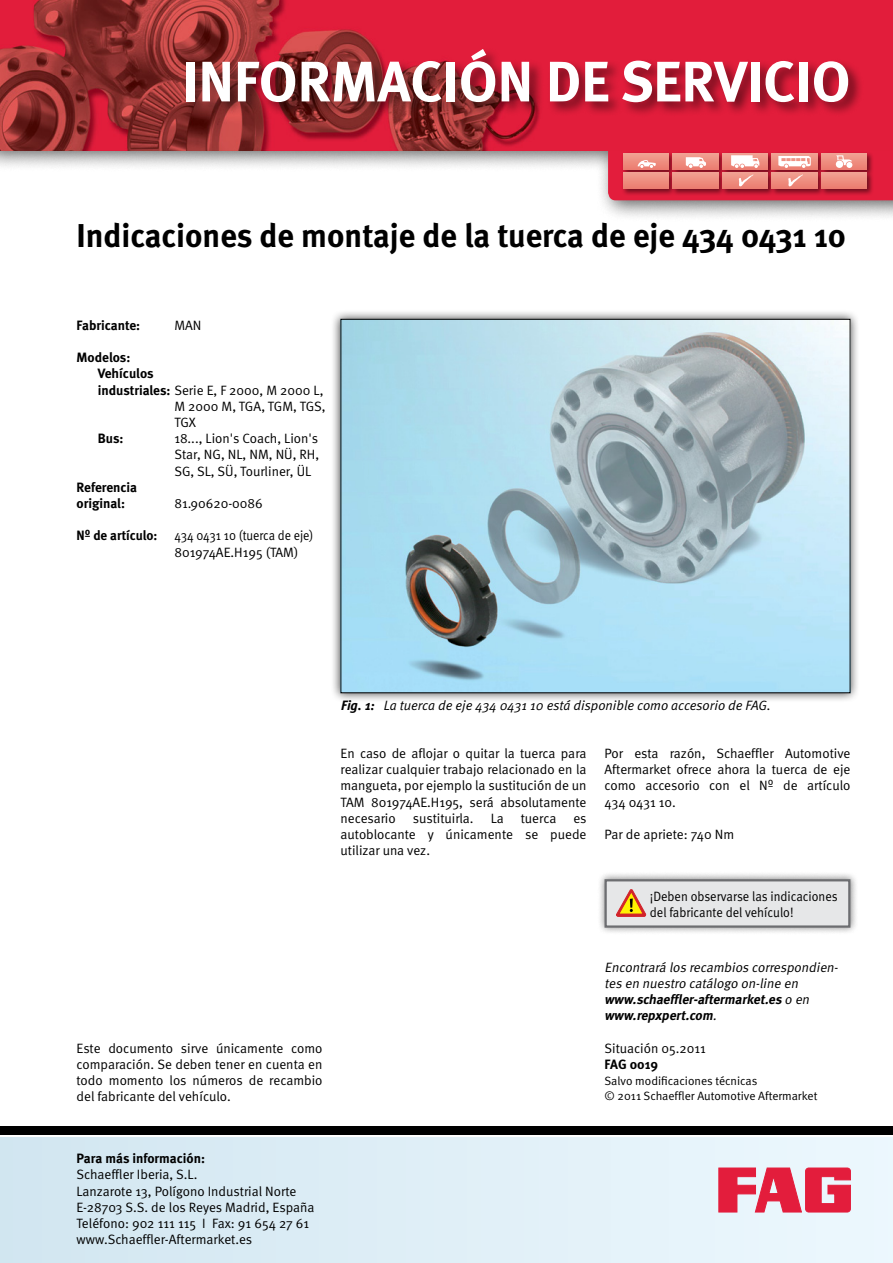
<style>
.page{position:relative;width:893px;height:1263px;background:#fff}
.page>*{position:absolute;margin:0;border:0;box-sizing:border-box;transform-origin:0 0}
.t1{font:700 57px "Meta";color:#fff}
.t2{font:700 33px "Meta";color:#000}
.t3{font:13.5px/16.2px "Meta Normal";color:#000;text-align:justify}
.t4{font:700 13.5px/16.2px "Meta";color:#000}
.t5{font:italic 13.5px/16.2px "Meta Normal";color:#000}
.t6{font:italic 13.5px "Meta Normal";color:#000}
.t7{font:13.5px/16.2px "Meta Normal";color:#000;scale:.93 1}
.t8{font:13.5px/16.2px "Meta Normal";color:#000;scale:.91 1}
.t9{font:italic 700 13.5px/16.2px "Meta";color:#000}
.t10{font:12px/14.4px "Meta Normal";color:#000}
.s1{font-family:"Meta";font-weight:700}
.s2{font-family:"Meta Normal";font-weight:400}
</style>
<div class="page">
<div style="left:331px;top:309px;width:529px;height:394px;background:#000;opacity:.75"></div>
<img style="left:342px;top:321px;width:506px;height:370px">
<div style="left:597px;top:871px;width:261px;height:65px;background:#000;opacity:.5"></div>
<div style="left:606px;top:880px;width:243px;height:46px;background:#e6e7e8"></div>
<div style="left:604px;top:879px;width:246px;height:49px;border:2px solid #6d6e71"></div>
<svg style="left:616px;top:889px;width:30px;height:28px"></svg>
<div style="left:0;top:1137px;width:893px;height:126px;background:linear-gradient(to right,#d2e7f1,#edf6fc)"></div>
<div style="left:0;top:1126px;width:893px;height:9px;background:#000"></div>
<div style="left:0;top:0;width:893px;height:222px;background:#000;opacity:.6"></div>
<img style="left:0;top:0;width:893px;height:150px">
<svg style="left:719px;top:1168px;width:131px;height:44px;background:#e45a72"></svg>
<div style="left:183px;top:46px;width:681px;height:72px;background:#000;opacity:.5"></div>
<svg style="left:608px;top:150px;width:285px;height:50px;background:#df6368"></svg>
<h1 class="t1" style="left:182px;top:46px;width:670px">INFORMACIÓN DE SERVICIO</h1>
<h2 class="t2" style="left:77px;top:214px;width:771px">Indicaciones de montaje de la tuerca de eje 434 0431 10</h2>
<p class="t4" style="left:77px;top:317px;width:65px">Fabricante:</p>
<p class="t3" style="left:174px;top:317px;width:29px">MAN</p>
<p class="t4" style="left:98px;top:349px;width:57px;text-indent:-21px">Modelos:<br>Vehículos</p>
<p class="t3" style="left:174px;top:382px;width:153px;text-align:left;text-indent:-77px"><span class="s1">industriales:</span> Serie E, F 2000, M 2000 L,<br>M 2000 M, TGA, TGM, TGS,<br>TGX</p>
<p class="t4" style="left:98px;top:430px;width:27px">Bus:</p>
<p class="t3" style="left:174px;top:430px;width:146px">18..., Lion's Coach, Lion's Star, NG, NL, NM, NÜ, RH, SG, SL, SÜ, Tourliner, ÜL</p>
<p class="t4" style="left:77px;top:479px;width:62px">Referencia original:</p>
<p class="t3" style="left:174px;top:495px;width:90px">81.90620-0086</p>
<p class="t8" style="left:174px;top:527px;width:154px;text-indent:-98px"><span class="s1">Nº de artículo:</span> 434 0431 10 (tuerca de eje)<br>801974AE.H195 (TAM)</p>
<p class="t3" style="left:77px;top:1040px;width:247px">Este documento sirve únicamente como comparación. Se deben tener en cuenta en todo momento los números de recambio del fabricante del vehículo.</p>
<p class="t6" style="left:341px;top:698px;width:431px"><span class="s1">Fig. 1:</span> La tuerca de eje 434 0431 10 está disponible como accesorio de FAG.</p>
<p class="t3" style="left:340px;top:745px;width:247px">En caso de aflojar o quitar la tuerca para realizar cualquier trabajo relacionado en la mangueta, por ejemplo la sustitución de un TAM 801974AE.H195, será absolutamente necesario</p>
<p class="t3" style="left:413px;top:810px;width:62px">sustituirla.</p>
<p class="t3" style="left:491px;top:810px;width:15px">La</p>
<p class="t3" style="left:521px;top:810px;width:37px">tuerca</p>
<p class="t3" style="left:340px;top:810px;width:248px;text-indent:233px">es autoblocante y únicamente se puede utilizar una vez.</p>
<p class="t3" style="left:604px;top:745px;width:247px">Por esta razón, Schaeffler Automotive Aftermarket ofrece ahora la tuerca de eje como accesorio con el Nº de artículo 434 0431 10.</p>
<p class="t3" style="left:604px;top:826px;width:131px">Par de apriete: 740 Nm</p>
<p class="t7" style="left:650px;top:888px;width:204px">¡Deben observarse las indicaciones del fabricante del vehículo!</p>
<p class="t5" style="left:604px;top:959px;width:238px">Encontrará los recambios correspondien&shy;tes en nuestro catálogo on-line en</p>
<p class="t9" style="left:604px;top:991px;width:209px">www.schaeffler-aftermarket.es <span class="s2">o en </span>www.repxpert.com<span class="s2">.</span></p>
<p class="t3" style="left:604px;top:1040px;width:103px">Situación 05.2011</p>
<p class="t4" style="left:604px;top:1055px;width:55px">FAG 0019</p>
<p class="t10" style="left:604px;top:1074px;width:214px">Salvo modificaciones técnicas<br>© 2011 Schaeffler Automotive Aftermarket</p>
<p class="t4" style="left:77px;top:1150px;width:130px">Para más información:</p>
<p class="t3" style="left:77px;top:1166px;width:240px;text-align:left">Schaeffler Iberia, S.L.<br>Lanzarote 13, Polígono Industrial Norte E-28703 S.S. de los Reyes Madrid, España Teléfono: 902 111 115 I Fax: 91 654 27 61 www.Schaeffler-Aftermarket.es</p>
</div>
